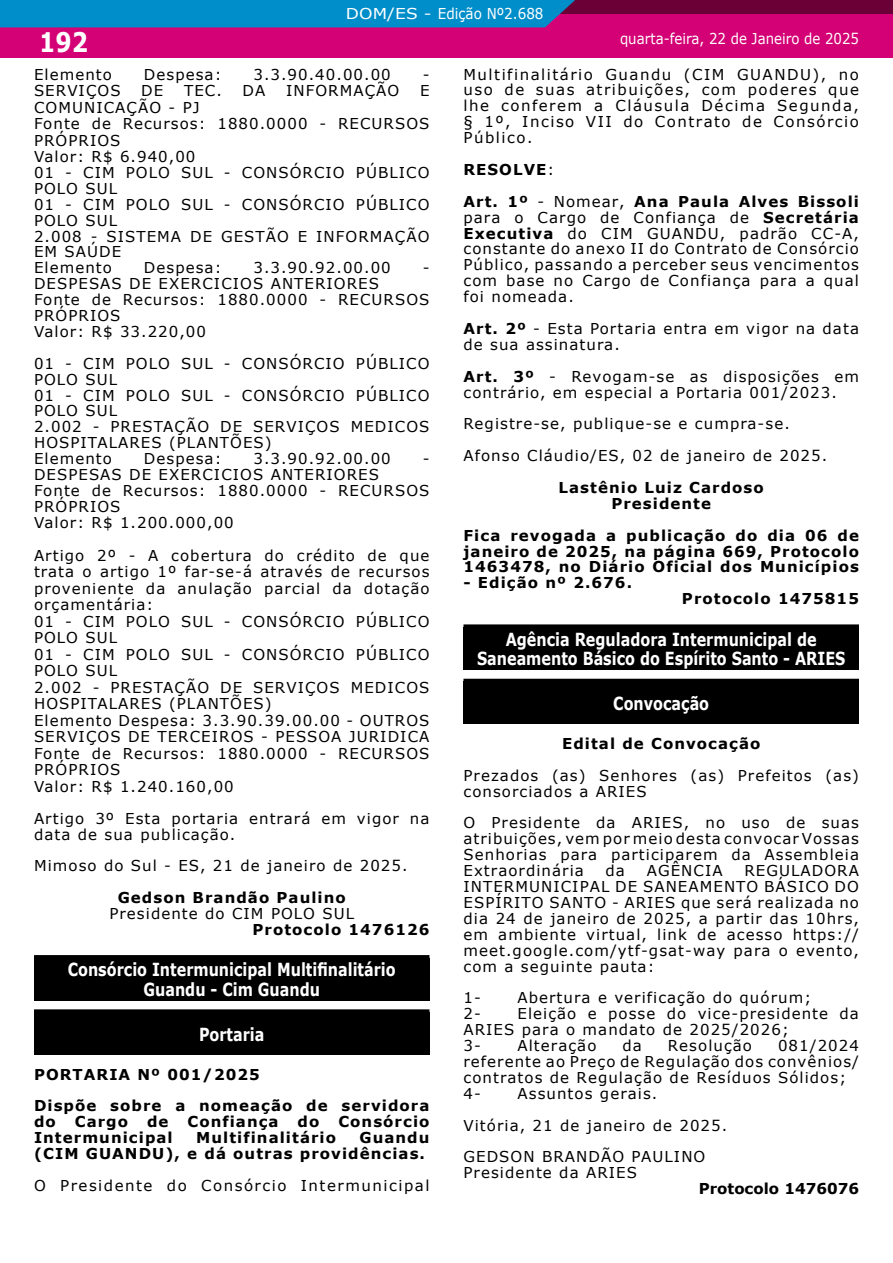
<style>
.page{position:relative;width:893px;height:1263px;background:#fff}
.page>*{position:absolute;margin:0;border:0;box-sizing:border-box;transform-origin:0 0}
.t1{font:700 27px "Verdana";color:#fff;scale:.85 1}
.t2{font:700 18px/19.5px "Verdana";color:#fff;text-align:center;scale:.8 1}
.t3{font:15px/15.9px "Verdana";letter-spacing:.07em;color:#000}
.t4{font:700 15px/15.9px "Verdana";letter-spacing:.07em;color:#000}
.t5{font:15px "Verdana";letter-spacing:.1em;color:#000}
.t6{font:15px "Verdana";color:#fff;scale:.89 1}
.t7{font:15px "Verdana";color:#fff;scale:1.14 1}
.t8{font:700 15px "Verdana";color:#000}
.s1{font-weight:400}
.s2{font-weight:700}
</style>
<div class="page">
<div style="left:0;top:0;width:893px;height:57px;background:#d40075"></div>
<div style="left:0;top:0;width:893px;height:14px;background:#6b0037"></div>
<div style="left:0;top:0;width:575px;height:27px;background:#008eca"></div>
<div style="left:34px;top:958px;width:395px;height:42px;background:#000"></div>
<div style="left:34px;top:955px;width:395px;height:6px;background:#000"></div>
<div style="left:34px;top:1012px;width:395px;height:43px;background:#000"></div>
<div style="left:34px;top:1009px;width:395px;height:6px;background:#000"></div>
<div style="left:463px;top:627px;width:396px;height:43px;background:#000"></div>
<div style="left:463px;top:624px;width:396px;height:6px;background:#000"></div>
<div style="left:463px;top:682px;width:396px;height:42px;background:#000"></div>
<div style="left:463px;top:679px;width:396px;height:6px;background:#000"></div>
<h1 class="t1" style="left:39px;top:23px;width:59px">192</h1>
<p class="t7" style="left:346px;top:3px;width:175px">DOM/ES - Edição Nº2.688</p>
<p class="t6" style="left:620px;top:28px;width:270px">quarta-feira, 22 de Janeiro de 2025</p>
<p class="t3" style="left:34px;top:66px;width:79px">Elemento</p>
<p class="t3" style="left:144px;top:66px;width:79px">Despesa:</p>
<p class="t3" style="left:253px;top:66px;width:139px">3.3.90.40.00.00</p>
<p class="t3" style="left:423px;top:66px;width:8px">-</p>
<p class="t3" style="left:34px;top:82px;width:88px">SERVIÇOS</p>
<p class="t3" style="left:141px;top:82px;width:24px">DE</p>
<p class="t3" style="left:184px;top:82px;width:39px">TEC.</p>
<p class="t3" style="left:243px;top:82px;width:24px">DA</p>
<p class="t3" style="left:286px;top:82px;width:115px">INFORMAÇÃO</p>
<p class="t3" style="left:420px;top:82px;width:11px">E</p>
<p class="t3" style="left:34px;top:99px;width:397px">COMUNICAÇÃO - PJ<br>Fonte de Recursos: 1880.0000 - RECURSOS<br>PRÓPRIOS<br>Valor: R$ 6.940,00<br>01 - CIM POLO SUL - CONSÓRCIO PÚBLICO<br>POLO SUL<br>01 - CIM POLO SUL - CONSÓRCIO PÚBLICO<br>POLO SUL<br>2.008 - SISTEMA DE GESTÃO E INFORMAÇÃO<br>EM SAÚDE<br>Elemento</p>
<p class="t3" style="left:144px;top:260px;width:79px">Despesa:</p>
<p class="t3" style="left:253px;top:260px;width:139px">3.3.90.92.00.00</p>
<p class="t3" style="left:423px;top:260px;width:8px">-</p>
<p class="t3" style="left:34px;top:276px;width:397px">DESPESAS DE EXERCICIOS ANTERIORES<br>Fonte de Recursos: 1880.0000 - RECURSOS<br>PRÓPRIOS<br>Valor: R$ 33.220,00</p>
<p class="t3" style="left:34px;top:355px;width:397px">01 - CIM POLO SUL - CONSÓRCIO PÚBLICO<br>POLO SUL<br>01 - CIM POLO SUL - CONSÓRCIO PÚBLICO<br>POLO SUL<br>2.002 - PRESTAÇÃO DE SERVIÇOS MEDICOS<br>HOSPITALARES (PLANTÕES)<br>Elemento</p>
<p class="t3" style="left:144px;top:451px;width:79px">Despesa:</p>
<p class="t3" style="left:253px;top:451px;width:139px">3.3.90.92.00.00</p>
<p class="t3" style="left:423px;top:451px;width:8px">-</p>
<p class="t3" style="left:34px;top:466px;width:397px">DESPESAS DE EXERCICIOS ANTERIORES<br>Fonte de Recursos: 1880.0000 - RECURSOS<br>PRÓPRIOS<br>Valor: R$ 1.200.000,00</p>
<p class="t3" style="left:34px;top:547px;width:397px;line-height:16.5px">Artigo 2º - A cobertura do crédito de que trata o artigo 1º far-se-á através de recursos proveniente da anulação parcial da dotação orçamentária:<br>01 - CIM POLO SUL - CONSÓRCIO PÚBLICO<br>POLO SUL<br>01 - CIM POLO SUL - CONSÓRCIO PÚBLICO<br>POLO SUL<br>2.002 - PRESTAÇÃO DE SERVIÇOS MEDICOS<br>HOSPITALARES (PLANTÕES)<br>Elemento Despesa: 3.3.90.39.00.00 - OUTROS<br>SERVIÇOS DE TERCEIROS - PESSOA JURIDICA<br>Fonte de Recursos: 1880.0000 - RECURSOS<br>PRÓPRIOS<br>Valor: R$ 1.240.160,00</p>
<p class="t3" style="left:34px;top:810px;width:397px">Artigo 3º Esta portaria entrará em vigor na data de sua publicação.</p>
<p class="t3" style="left:34px;top:858px;width:375px">Mimoso do Sul - ES, 21 de janeiro de 2025.</p>
<p class="t4" style="left:118px;top:889px;width:230px">Gedson Brandão Paulino</p>
<p class="t3" style="left:109px;top:905px;width:246px">Presidente do CIM POLO SUL</p>
<p class="t4" style="left:252px;top:921px;width:179px">Protocolo 1476126</p>
<p class="t2" style="left:68px;top:960px;width:412px">Consórcio Intermunicipal Multifinalitário<br>Guandu - Cim Guandu</p>
<p class="t2" style="left:199px;top:1024px;width:83px">Portaria</p>
<p class="t4" style="left:34px;top:1058px;width:397px;line-height:31.8px">PORTARIA Nº 001/2025<br>Dispõe sobre a nomeação de servidora</p>
<p class="t4" style="left:34px;top:1113px;width:23px">do</p>
<p class="t4" style="left:75px;top:1113px;width:55px">Cargo</p>
<p class="t4" style="left:147px;top:1113px;width:23px">de</p>
<p class="t4" style="left:187px;top:1113px;width:93px">Confiança</p>
<p class="t4" style="left:298px;top:1113px;width:23px">do</p>
<p class="t4" style="left:338px;top:1113px;width:93px">Consórcio</p>
<p class="t4" style="left:34px;top:1129px;width:140px">Intermunicipal</p>
<p class="t4" style="left:196px;top:1129px;width:141px">Multifinalitário</p>
<p class="t4" style="left:34px;top:1129px;width:397px;text-align:right">Guandu<br>(CIM GUANDU), e dá outras providências.</p>
<p class="t5" style="left:34px;top:1175px;width:397px">O Presidente do Consórcio Intermunicipal</p>
<p class="t3" style="left:463px;top:66px;width:397px;text-align:justify">Multifinalitário Guandu (CIM GUANDU), no uso de suas atribuições, com poderes que lhe conferem a Cláusula Décima Segunda, § 1º, Inciso VII do Contrato de Consórcio Público.</p>
<p class="t4" style="left:463px;top:153px;width:397px;line-height:31.8px">RESOLVE<span class="s1">:<br></span>Art. 1º <span class="s1">- Nomear,</span> Ana Paula Alves Bissoli</p>
<p class="t3" style="left:463px;top:209px;width:397px;text-align:justify">para o Cargo de Confiança de <span class="s2">Secretária Executiva</span> do CIM GUANDU, padrão CC-A, constante do anexo II do Contrato de Consórcio Público, passando a perceber seus vencimentos com base no Cargo de Confiança para a qual foi nomeada.</p>
<p class="t3" style="left:463px;top:320px;width:397px"><span class="s2">Art. 2º</span> - Esta Portaria entra em vigor na data de sua assinatura.</p>
<p class="t3" style="left:463px;top:368px;width:397px"><span class="s2">Art. 3º</span> - Revogam-se as disposições em contrário, em especial a Portaria 001/2023.</p>
<p class="t3" style="left:463px;top:408px;width:365px;line-height:31.8px">Registre-se, publique-se e cumpra-se.<br>Afonso Cláudio/ES, 02 de janeiro de 2025.</p>
<p class="t4" style="left:559px;top:479px;width:207px;text-align:center">Lastênio Luiz Cardoso<br>Presidente</p>
<p class="t4" style="left:463px;top:527px;width:397px;text-align:justify">Fica revogada a publicação do dia 06 de janeiro de 2025, na página 669, Protocolo 1463478, no Diário Oficial dos Municípios</p>
<p class="t4" style="left:463px;top:575px;width:170px">- Edição nº 2.676.</p>
<p class="t4" style="left:682px;top:590px;width:179px">Protocolo 1475815</p>
<p class="t2" style="left:477px;top:629px;width:462px">Agência Reguladora Intermunicipal de<br>Saneamento Básico do Espírito Santo - ARIES</p>
<p class="t2" style="left:613px;top:693px;width:121px">Convocação</p>
<p class="t4" style="left:562px;top:735px;width:200px">Edital de Convocação</p>
<p class="t3" style="left:463px;top:767px;width:397px">Prezados (as) Senhores (as) Prefeitos (as) consorciados a ARIES</p>
<p class="t3" style="left:463px;top:815px;width:397px;text-align:justify">O Presidente da ARIES, no uso de suas atribuições, vem por meio desta convocar Vossas Senhorias para participarem da Assembleia Extraordinária</p>
<p class="t3" style="left:606px;top:862px;width:21px">da</p>
<p class="t3" style="left:647px;top:862px;width:77px">AGÊNCIA</p>
<p class="t3" style="left:463px;top:862px;width:397px;text-align:justify;text-indent:281px">REGULADORA INTERMUNICIPAL DE SANEAMENTO BÁSICO DO ESPÍRITO SANTO - ARIES que será realizada no dia 24 de janeiro de 2025, a partir das 10hrs, em ambiente virtual, link de acesso https:// meet.google.com/ytf-gsat-way para o evento, com a seguinte pauta:</p>
<p class="t3" style="left:463px;top:990px;width:19px">1-</p>
<p class="t3" style="left:517px;top:990px;width:295px">Abertura e verificação do quórum;</p>
<p class="t3" style="left:463px;top:1006px;width:19px">2-</p>
<p class="t3" style="left:463px;top:1006px;width:397px;text-indent:54px">Eleição e posse do vice-presidente da<br>ARIES para o mandato de 2025/2026;<br>3-</p>
<p class="t3" style="left:517px;top:1037px;width:80px">Alteração</p>
<p class="t3" style="left:622px;top:1037px;width:21px">da</p>
<p class="t3" style="left:668px;top:1037px;width:86px">Resolução</p>
<p class="t3" style="left:463px;top:1037px;width:397px;text-indent:315px">081/2024 referente ao Preço de Regulação dos convênios/ contratos de Regulação de Resíduos Sólidos;<br>4-</p>
<p class="t3" style="left:463px;top:1077px;width:265px;line-height:31.8px;text-indent:54px">Assuntos gerais.<br>Vitória, 21 de janeiro de 2025.<br>GEDSON BRANDÃO PAULINO</p>
<p class="t3" style="left:463px;top:1165px;width:175px">Presidente da ARIES</p>
<p class="t8" style="left:699px;top:1178px;width:162px">Protocolo 1476076</p>
</div>
